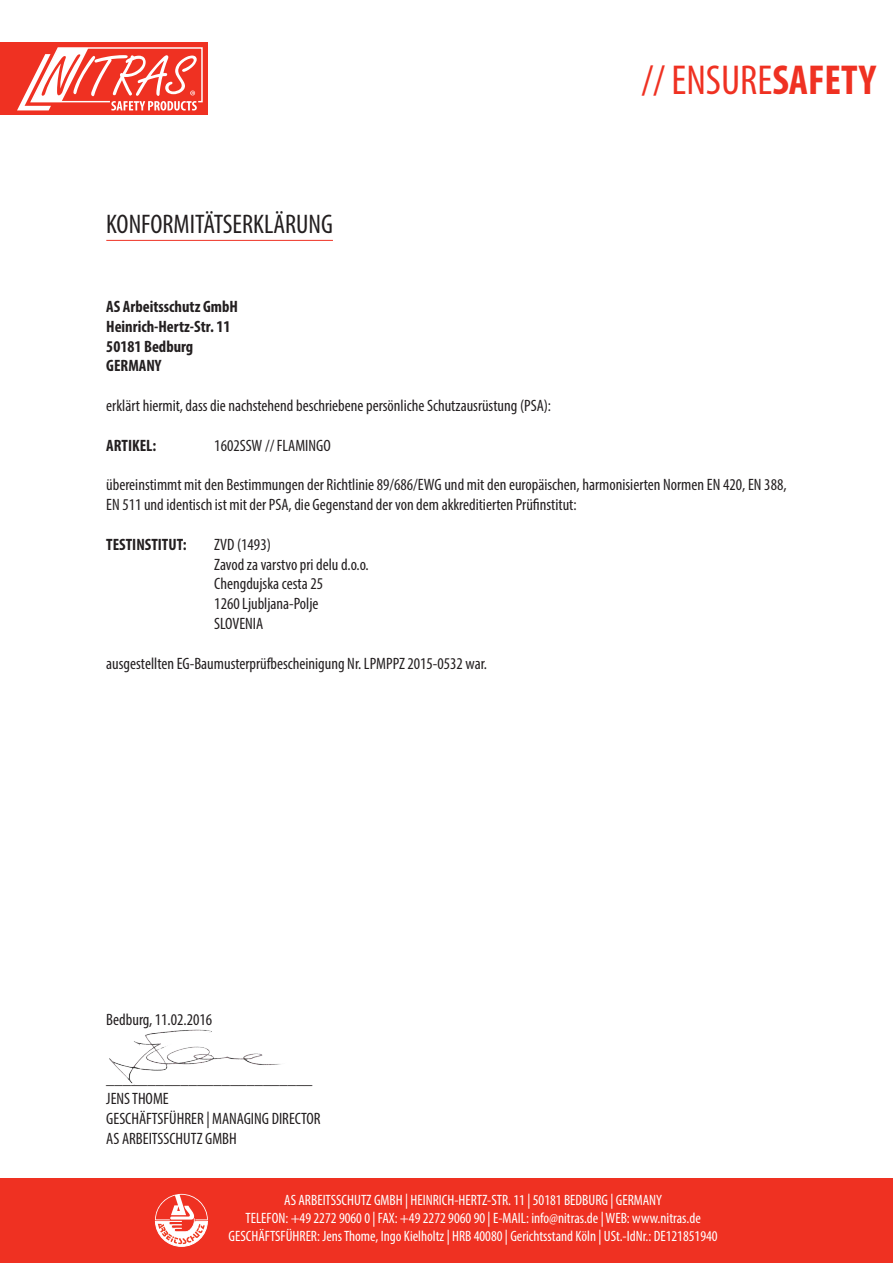
<style>
.page{position:relative;width:893px;height:1263px;background:#fff}
.page>*{position:absolute;margin:0;border:0;box-sizing:border-box;transform-origin:0 0}
.t1{font:condensed 42px "Myriad Pro";color:#ef3122}
.t2{font:condensed 27px "Myriad Pro";color:#231f20}
.t3{font:condensed 16.5px/19.8px "Myriad Pro";color:#231f20}
.t4{font:700 condensed 16.5px "Myriad Pro";color:#231f20}
.t5{font:condensed 15px/18px "Myriad Pro";color:#fff;text-align:center}
.s1{font-weight:700}
</style>
<div class="page">
<div style="left:0;top:1178px;width:893px;height:85px;background:#ef3122"></div>
<div style="left:0;top:43px;width:207px;height:72px;background:#ef3122"></div>
<svg style="left:17px;top:47px;width:186px;height:64px"></svg>
<svg style="left:155px;top:1194px;width:53px;height:53px"></svg>
<hr style="left:106px;top:240px;width:227px;height:1px;background:#ef3122">
<img style="left:109px;top:1029px;width:172px;height:56px">
<p class="t2" style="left:106px;top:208px;width:228px">KONFORMITÄTSERKLÄRUNG</p>
<h1 class="t1" style="left:641px;top:55px;width:236px">// ENSURE<span class="s1">SAFETY</span></h1>
<p class="t4" style="left:106px;top:296px;width:133px">AS Arbeitsschutz GmbH</p>
<p class="t4" style="left:106px;top:316px;width:126px">Heinrich-Hertz-Str. 11</p>
<p class="t4" style="left:106px;top:336px;width:89px">50181 Bedburg</p>
<p class="t4" style="left:106px;top:356px;width:57px">GERMANY</p>
<p class="t3" style="left:106px;top:395px;width:446px">erklärt hiermit, dass die nachstehend beschriebene persönliche Schutzausrüstung (PSA):</p>
<p class="t4" style="left:106px;top:435px;width:52px">ARTIKEL:</p>
<p class="t3" style="left:214px;top:435px;width:118px">1602SSW // FLAMINGO</p>
<p class="t3" style="left:106px;top:475px;width:682px">übereinstimmt mit den Bestimmungen der Richtlinie 89/686/EWG und mit den europäischen, harmonisierten Normen EN 420, EN 388,<br>EN 511 und identisch ist mit der PSA, die Gegenstand der von dem akkreditierten Prüfinstitut:</p>
<p class="t4" style="left:106px;top:534px;width:82px">TESTINSTITUT:</p>
<p class="t3" style="left:214px;top:534px;width:58px">ZVD (1493)</p>
<p class="t3" style="left:214px;top:554px;width:156px">Zavod za varstvo pri delu d.o.o.</p>
<p class="t3" style="left:214px;top:574px;width:110px">Chengdujska cesta 25</p>
<p class="t3" style="left:214px;top:593px;width:106px">1260 Ljubljana-Polje</p>
<p class="t3" style="left:214px;top:613px;width:51px">SLOVENIA</p>
<p class="t3" style="left:106px;top:653px;width:382px">ausgestellten EG-Baumusterprüfbescheinigung Nr. LPMPPZ 2015-0532 war.</p>
<p class="t3" style="left:106px;top:1009px;width:107px">Bedburg, 11.02.2016</p>
<p class="t3" style="left:106px;top:1069px;width:208px">_________________________</p>
<p class="t3" style="left:106px;top:1088px;width:64px">JENS THOME</p>
<p class="t3" style="left:106px;top:1108px;width:216px">GESCHÄFTSFÜHRER | MANAGING DIRECTOR</p>
<p class="t3" style="left:106px;top:1128px;width:132px">AS ARBEITSSCHUTZ GMBH</p>
<p class="t5" style="left:229px;top:1191px;width:491px">AS ARBEITSSCHUTZ GMBH | HEINRICH-HERTZ-STR. 11 | 50181 BEDBURG | GERMANY<br>TELEFON: +49 2272 9060 0 | FAX: +49 2272 9060 90 | E-MAIL: info@nitras.de | WEB: www.nitras.de<br>GESCHÄFTSFÜHRER: Jens Thome, Ingo Kielholtz | HRB 40080 | Gerichtsstand Köln | USt.-IdNr.: DE121851940</p>
</div>
